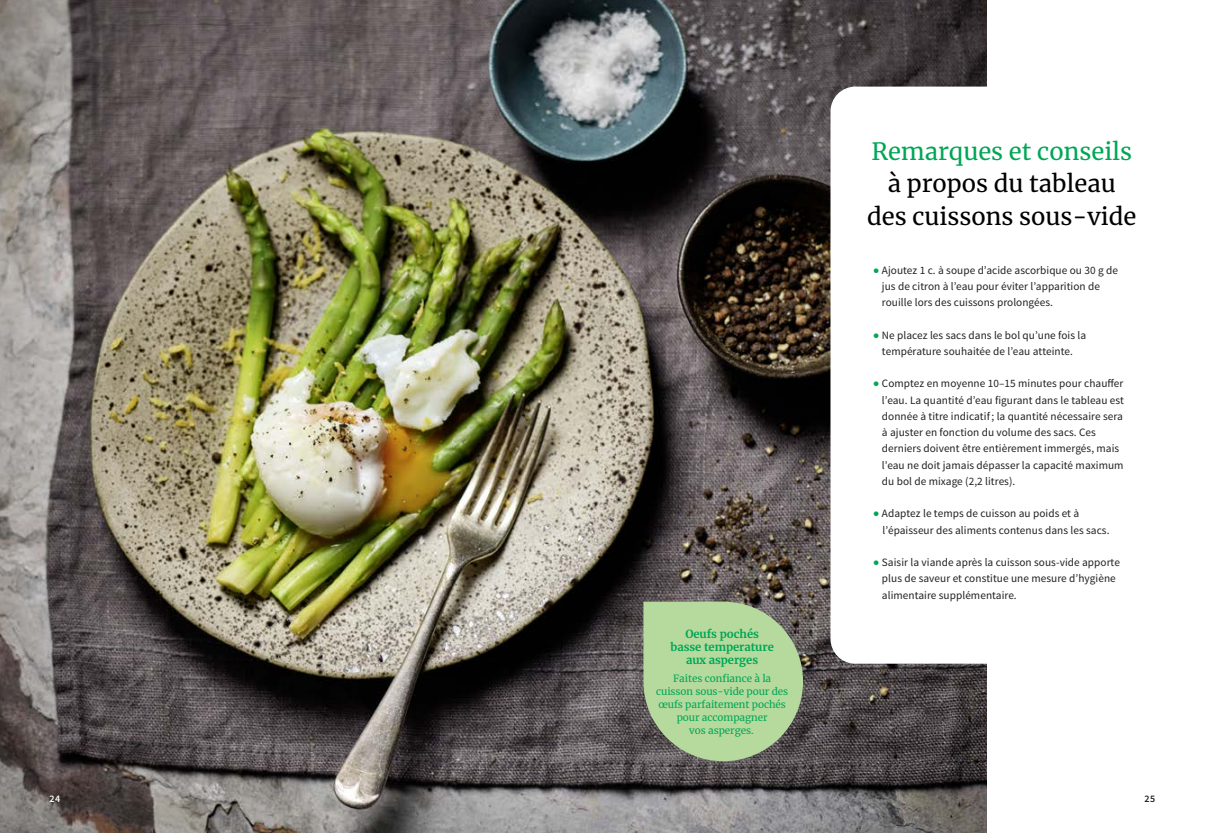
<style>
.page{position:relative;width:1205px;height:833px;background:#fff}
.page>*{position:absolute;margin:0;border:0;box-sizing:border-box;transform-origin:0 0}
.c_headline_1{font:23.75px/32.5px "Merriweather";color:#000;text-align:center}
.c_copy_big_green_bul{font:11.25px/16.2px "Source Sans Pro";letter-spacing:.005em;color:#231f20}
.t1{font:700 11.25px/13px "Merriweather";letter-spacing:-.005em;color:#00a656;text-align:center}
.t2{font:10px/13px "Merriweather";letter-spacing:-.005em;color:#00a656;text-align:center}
.c_RunningTitle_white{font:600 10px "Source Sans Pro";color:#fff}
.c_RunningTitle{font:600 10px "Source Sans Pro";color:#231f20}
.s1{color:#00a656}
.s2{font-family:"Circular Std";color:#00a656}
</style>
<div class="page">
<img style="left:0;top:0;width:986px;height:833px">
<div style="left:830px;top:87px;width:368px;height:576px;background:#fff;border-radius:25px"></div>
<svg style="left:643px;top:601px;width:160px;height:160px;background:#a7c491"></svg>
<p class="c_headline_1" style="left:867px;top:133px;width:271px"><span class="s1">Remarques et conseils </span>à propos du tableau des cuissons sous-vide</p>
<p class="t1" style="left:670px;top:627px;width:105px">Oeufs pochés basse temperature</p>
<p class="t1" style="left:686px;top:653px;width:74px">aux asperges</p>
<p class="t2" style="left:656px;top:671px;width:134px">Faites confiance à la cuisson sous-vide pour des œufs parfaitement pochés pour accompagner</p>
<p class="t2" style="left:689px;top:723px;width:66px">vos asperges.</p>
<p class="c_copy_big_green_bul" style="left:882px;top:262px;width:237px;text-indent:-9px"><span class="s2">•</span> Ajoutez 1 c. à soupe d’acide ascorbique ou 30 g de jus de citron à l’eau pour éviter l’apparition de rouille lors des cuissons prolongées.</p>
<p class="c_copy_big_green_bul" style="left:873px;top:327px;width:214px;text-align:center"><span class="s2">•</span> Ne placez les sacs dans le bol qu’une fois la température souhaitée de l’eau atteinte.</p>
<p class="c_copy_big_green_bul" style="left:882px;top:376px;width:244px;text-indent:-9px"><span class="s2">•</span> Comptez en moyenne 10–15 minutes pour chauffer l’eau. La quantité d’eau figurant dans le tableau est donnée à titre indicatif; la quantité nécessaire sera à ajuster en fonction du volume des sacs. Ces derniers doivent être entièrement immergés, mais l’eau ne doit jamais dépasser la capacité maximum du bol de mixage (2,2 litres).</p>
<p class="c_copy_big_green_bul" style="left:882px;top:506px;width:228px;text-indent:-9px"><span class="s2">•</span> Adaptez le temps de cuisson au poids et à l’épaisseur des aliments contenus dans les sacs.</p>
<p class="c_copy_big_green_bul" style="left:882px;top:554px;width:239px;text-indent:-9px"><span class="s2">•</span> Saisir la viande après la cuisson sous-vide apporte plus de saveur et constitue une mesure d’hygiène alimentaire supplémentaire.</p>
<p class="c_RunningTitle_white" style="left:50px;top:792px;width:12px">24</p>
<p class="c_RunningTitle" style="left:1144px;top:792px;width:13px">25</p>
</div>
